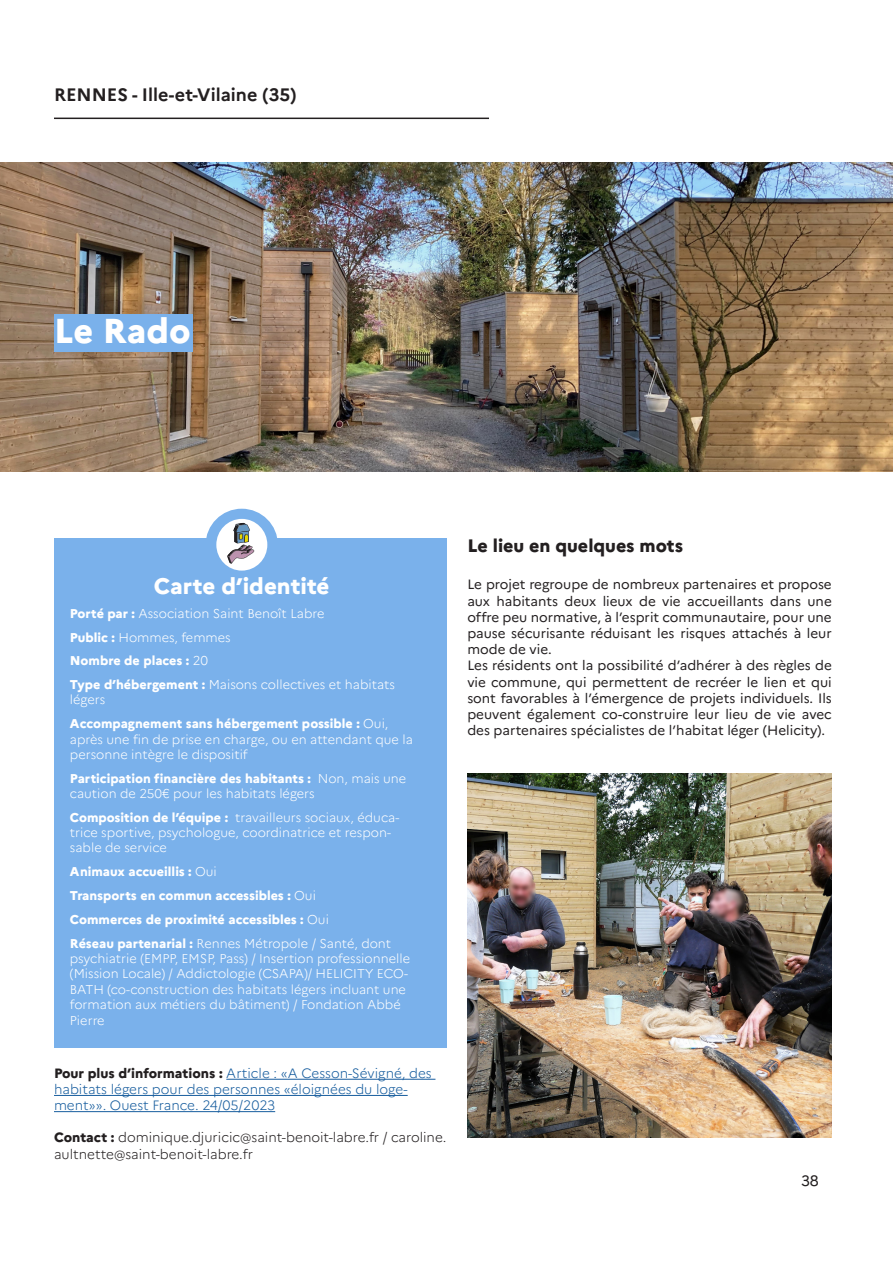
<style>
.page{position:relative;width:893px;height:1263px;background:#fff}
.page>*{position:absolute;margin:0;border:0;box-sizing:border-box;transform-origin:0 0}
.t1{font:800 34.5px "Marianne";letter-spacing:.005em;color:#fff}
.t2{font:800 22.5px "Marianne";color:#fff}
.t3{font:700 18px "Marianne";color:#231f20}
.t4{font:800 18px "Marianne";color:#231f20}
.t5{font:15px "Marianne";color:#231f20}
.t6{font:13.5px/16.2px "Marianne";color:#231f20;text-align:justify}
.t7{font:300 13.5px/16.2px "Marianne";color:#175d9e}
.t8{font:300 13.5px/16.2px "Marianne";color:#231f20}
.t9{font:300 12.75px/15.3px "Marianne";color:#fff}
.t10{font:800 12.75px "Marianne";color:#fff}
.s1{font-weight:800}
.s2{font-weight:300}
.s3{font-weight:800;color:#231f20}
</style>
<div class="page">
<img style="left:0;top:162px;width:893px;height:309px">
<div style="left:54px;top:538px;width:392px;height:509px;background:#7ab1eb"></div>
<hr style="left:54px;top:118px;width:435px;height:1px;background:#231f20">
<img style="left:467px;top:774px;width:365px;height:363px">
<div style="left:206px;top:509px;width:72px;height:72px;background:#7ab1eb;border-radius:50%"></div>
<hr style="left:226px;top:1079px;width:209px;height:1px;background:#175d9e">
<hr style="left:54px;top:1095px;width:354px;height:1px;background:#175d9e">
<hr style="left:54px;top:1111px;width:221px;height:1px;background:#175d9e">
<div style="left:54px;top:314px;width:138px;height:38px;background:#7ab1eb"></div>
<div style="left:216px;top:519px;width:51px;height:52px;background:#fff;border-radius:50%"></div>
<svg style="left:227px;top:523px;width:27px;height:41px"></svg>
<p class="t3" style="left:54px;top:80px;width:244px">RENNES - Ille-et-Vilaine (35)</p>
<p class="t1" style="left:54px;top:304px;width:138px">Le Rado</p>
<p class="t2" style="left:154px;top:568px;width:177px">Carte d’identité</p>
<p class="t9" style="left:70px;top:604px;width:256px"><span class="s1">Porté par :</span> Association Saint Benoît Labre</p>
<p class="t9" style="left:70px;top:628px;width:162px"><span class="s1">Public :</span> Hommes, femmes</p>
<p class="t10" style="left:70px;top:651px;width:140px">Nombre de places : <span class="s2">20</span></p>
<p class="t9" style="left:70px;top:676px;width:327px"><span class="s1">Type d’hébergement :</span> Maisons collectives et habitats légers</p>
<p class="t9" style="left:70px;top:715px;width:345px"><span class="s1">Accompagnement sans hébergement possible :</span> Oui, après une fin de prise en charge, ou en attendant que la personne intègre le dispositif</p>
<p class="t9" style="left:70px;top:769px;width:338px"><span class="s1">Participation financière des habitants :</span> Non, mais une caution de 250€ pour les habitats légers</p>
<p class="t9" style="left:70px;top:808px;width:331px"><span class="s1">Composition de l’équipe :</span> travailleurs sociaux, éduca&shy;trice sportive, psychologue, coordinatrice et respon&shy;sable de service</p>
<p class="t10" style="left:70px;top:862px;width:148px">Animaux accueillis : <span class="s2">Oui</span></p>
<p class="t10" style="left:70px;top:885px;width:248px">Transports en commun accessibles : <span class="s2">Oui</span></p>
<p class="t10" style="left:70px;top:909px;width:261px">Commerces de proximité accessibles : <span class="s2">Oui</span></p>
<p class="t9" style="left:70px;top:934px;width:342px"><span class="s1">Réseau partenarial :</span> Rennes Métropole / Santé, dont psychiatrie (EMPP, EMSP, Pass) / Insertion professionnelle (Mission Locale) / Addictologie (CSAPA)/ HELICITY ECO-BATH (co-construction des habitats légers incluant une formation aux métiers du bâtiment) / Fondation Abbé Pierre</p>
<p class="t7" style="left:54px;top:1063px;width:379px"><span class="s3">Pour plus d’informations :</span> Article : «A Cesson-Sévigné, des habitats légers pour des personnes «éloignées du loge&shy;ment»». Ouest France. 24/05/2023</p>
<p class="t8" style="left:54px;top:1128px;width:394px"><span class="s1">Contact :</span> dominique.djuricic@saint-benoit-labre.fr / caroline. aultnette@saint-benoit-labre.fr</p>
<p class="t4" style="left:467px;top:531px;width:217px">Le lieu en quelques mots</p>
<p class="t6" style="left:467px;top:575px;width:366px">Le projet regroupe de nombreux partenaires et propose aux habitants deux lieux de vie accueillants dans une offre peu normative, à l’esprit communautaire, pour une pause sécurisante réduisant les risques attachés à leur mode de vie.</p>
<p class="t6" style="left:467px;top:656px;width:366px">Les résidents ont la possibilité d’adhérer à des règles de vie commune, qui permettent de recréer le lien et qui sont favorables à l’émergence de projets individuels. Ils peuvent également co-construire leur lieu de vie avec des partenaires spécialistes de l’habitat léger (Helicity).</p>
<p class="t5" style="left:801px;top:1169px;width:19px">38</p>
</div>
